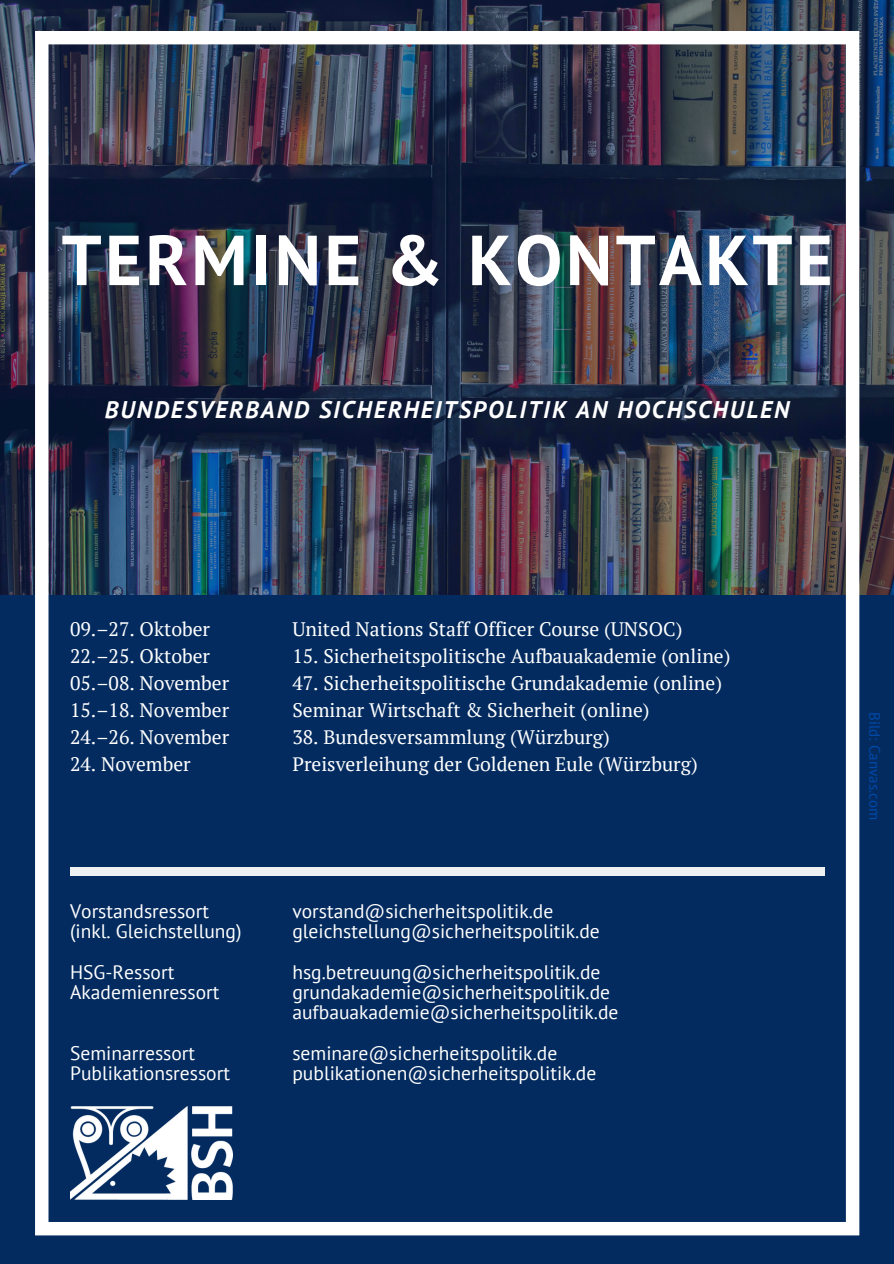
<style>
.page{position:relative;width:894px;height:1264px;background:#fff}
.page>*{position:absolute;margin:0;border:0;box-sizing:border-box;transform-origin:0 0}
.t1{font:700 70.5px "PT Sans";letter-spacing:.05em;color:#fff}
.t2{font:italic 700 24px "PT Sans";letter-spacing:.085em;color:#fff}
.t3{font:19.5px/20.2px "PT Sans";color:#fff}
.t4{font:19.5px/27px "PT Serif";color:#fff}
.t5{font:15px "PT Sans";color:#004aad}
</style>
<div class="page">
<div style="left:0;top:218px;width:893px;height:1045px;background:#032b5f"></div>
<img style="left:0;top:0;width:893px;height:594px">
<img style="left:35px;top:31px;width:824px;height:1204px">
<div style="left:70px;top:867px;width:754px;height:8px;background:#eff0f2"></div>
<img style="left:70px;top:1106px;width:162px;height:93px">
<p class="t1" style="left:62px;top:213px;width:772px">TERMINE &amp; KONTAKTE</p>
<p class="t2" style="left:105px;top:394px;width:686px">BUNDESVERBAND SICHERHEITSPOLITIK AN HOCHSCHULEN</p>
<p class="t4" style="left:70px;top:615px;width:141px">09.–27. Oktober<br>22.–25. Oktober</p>
<p class="t4" style="left:70px;top:669px;width:160px;text-align:justify">05.–08. November 15.–18. November 24.–26. November</p>
<p class="t4" style="left:70px;top:750px;width:122px">24. November</p>
<p class="t3" style="left:70px;top:900px;width:140px">Vorstandsressort</p>
<p class="t3" style="left:70px;top:910px;width:173px;line-height:40.5px">(inkl. Gleichstellung)<br>HSG-Ressort</p>
<p class="t3" style="left:70px;top:981px;width:151px">Akademienressort</p>
<p class="t3" style="left:70px;top:1042px;width:161px">Seminarressort<br>Publikationsressort</p>
<p class="t4" style="left:292px;top:615px;width:391px">United Nations Staff Officer Course (UNSOC)</p>
<p class="t4" style="left:292px;top:642px;width:439px">15. Sicherheitspolitische Aufbauakademie (online)</p>
<p class="t4" style="left:292px;top:669px;width:431px">47. Sicherheitspolitische Grundakademie (online)</p>
<p class="t4" style="left:292px;top:696px;width:358px">Seminar Wirtschaft &amp; Sicherheit (online)</p>
<p class="t4" style="left:292px;top:723px;width:319px">38. Bundesversammlung (Würzburg)</p>
<p class="t4" style="left:292px;top:750px;width:406px">Preisverleihung der Goldenen Eule (Würzburg)</p>
<p class="t3" style="left:292px;top:900px;width:309px">vorstand@sicherheitspolitik.de gleichstellung@sicherheitspolitik.de</p>
<p class="t3" style="left:292px;top:961px;width:327px">hsg.betreuung@sicherheitspolitik.de grundakademie@sicherheitspolitik.de aufbauakademie@sicherheitspolitik.de</p>
<p class="t3" style="left:292px;top:1042px;width:305px">seminare@sicherheitspolitik.de publikationen@sicherheitspolitik.de</p>
<p class="t5" style="left:884px;top:712px;width:109px;rotate:90deg">Bild: Canvas.com</p>
</div>
